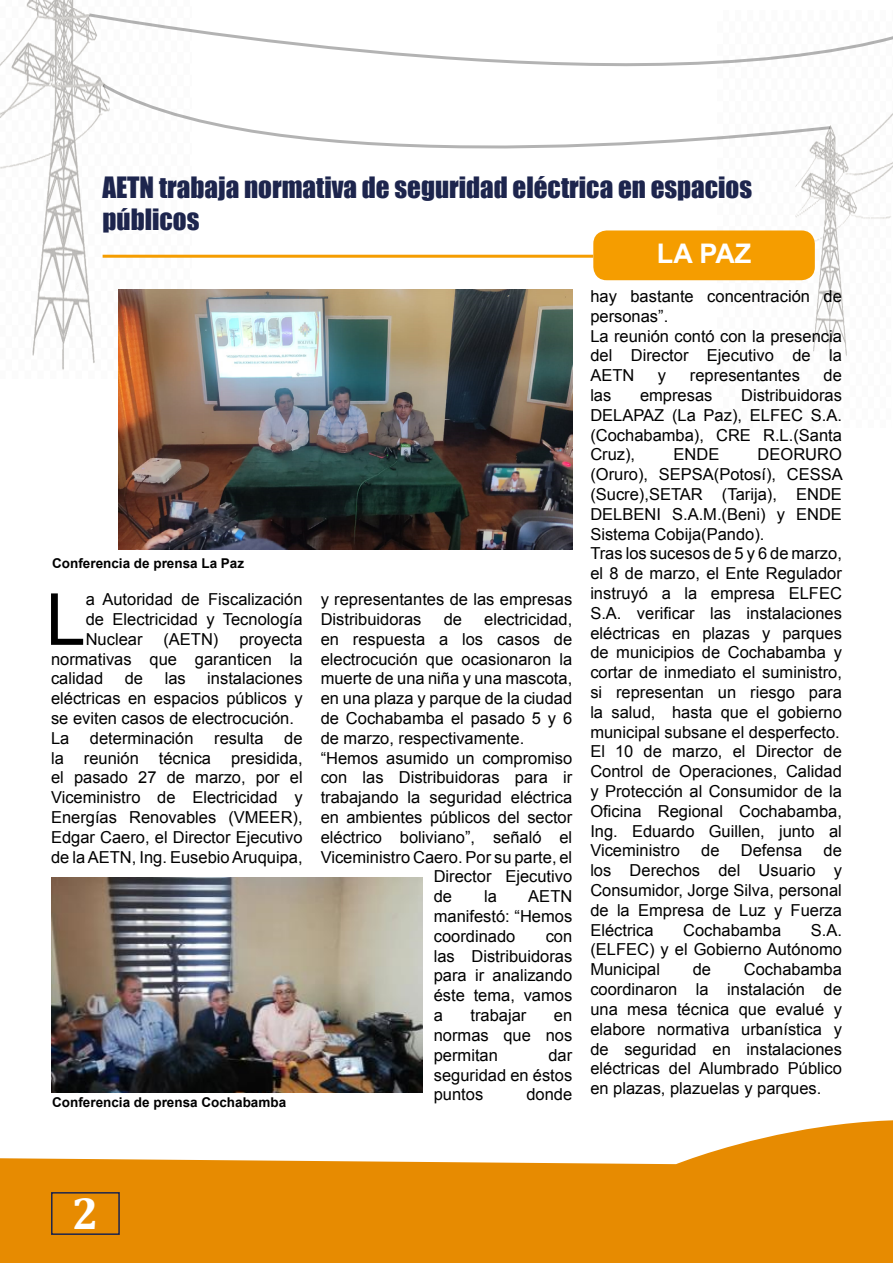
<style>
.page{position:relative;width:893px;height:1263px;background:#fff}
.page>*{position:absolute;margin:0;border:0;box-sizing:border-box;transform-origin:0 0}
.t1{font:71.85px "Arial";color:#000}
.t2{font:700 45px "Cambria";color:#fff}
.t3{font:27px/32.4px "Impact";color:#1d254d}
.t4{font:700 27px "Arial";color:#fff}
.t5{font:16.5px/19.8px "Arial";color:#000;text-align:justify}
.t6{font:700 13.5px "Arial";color:#000}
</style>
<div class="page">
<svg style="left:0;top:1065px;width:893px;height:198px;fill:#e78b01"></svg>
<div style="left:51px;top:1192px;width:69px;height:43px;border:2px solid #1d254d"></div>
<img style="left:718px;top:113px;width:175px;height:247px">
<img style="left:0;top:0;width:191px;height:370px">
<svg style="left:99px;top:81px;width:734px;height:69px"></svg>
<svg style="left:86px;top:12px;width:807px;height:56px"></svg>
<div style="left:593px;top:230px;width:222px;height:50px;background:#f59d00;border-radius:13px"></div>
<hr style="left:103px;top:255px;width:490px;height:3px;background:#f59d00">
<hr style="left:891px;top:174px;width:2px;height:914px;background:#fff">
<img style="left:118px;top:290px;width:454px;height:260px">
<img style="left:51px;top:877px;width:371px;height:216px">
<h3 class="t3" style="left:103px;top:170px;width:651px">AETN trabaja normativa de seguridad eléctrica en espacios públicos</h3>
<h3 class="t4" style="left:657px;top:236px;width:96px">LA PAZ</h3>
<p class="t6" style="left:52px;top:554px;width:194px">Conferencia de prensa La Paz</p>
<h1 class="t1" style="left:46px;top:572px;width:41px">L</h1>
<p class="t5" style="left:86px;top:590px;width:218px">a Autoridad de Fiscalización de Electricidad y Tecnología Nuclear</p>
<p class="t5" style="left:163px;top:629px;width:56px">(AETN)</p>
<p class="t5" style="left:51px;top:629px;width:253px;text-indent:188px">proyecta normativas que garanticen la calidad</p>
<p class="t5" style="left:51px;top:669px;width:253px;text-align:left;text-indent:156px">instalaciones eléctricas en espacios públicos y se eviten casos de electrocución.<br>La determinación resulta de la reunión técnica presidida, el pasado 27 de marzo, por el<br>Viceministro de Electricidad y<br>Energías Renovables (VMEER),<br>Edgar Caero, el Director Ejecutivo de la AETN, Ing. Eusebio Aruquipa,</p>
<p class="t5" style="left:125px;top:669px;width:20px">de</p>
<p class="t5" style="left:165px;top:669px;width:23px">las</p>
<p class="t6" style="left:52px;top:1094px;width:236px">Conferencia de prensa Cochabamba</p>
<p class="t5" style="left:321px;top:590px;width:253px">y representantes de las empresas<br>Distribuidoras</p>
<p class="t5" style="left:444px;top:609px;width:20px">de</p>
<p class="t5" style="left:484px;top:609px;width:90px">electricidad,</p>
<p class="t5" style="left:321px;top:629px;width:253px">en respuesta a los casos de</p>
<p class="t5" style="left:321px;top:649px;width:253px">electrocución que ocasionaron la</p>
<p class="t5" style="left:321px;top:669px;width:253px">muerte de una niña y una mascota,</p>
<p class="t5" style="left:321px;top:689px;width:253px">en una plaza y parque de la ciudad</p>
<p class="t5" style="left:321px;top:708px;width:253px">de Cochabamba el pasado 5 y 6</p>
<p class="t5" style="left:321px;top:728px;width:205px">de marzo, respectivamente.</p>
<p class="t5" style="left:321px;top:748px;width:253px">“Hemos asumido un compromiso</p>
<p class="t5" style="left:321px;top:768px;width:253px">con las Distribuidoras para ir</p>
<p class="t5" style="left:321px;top:788px;width:253px">trabajando la seguridad eléctrica</p>
<p class="t5" style="left:321px;top:807px;width:253px">en ambientes públicos del sector</p>
<p class="t5" style="left:321px;top:827px;width:253px">eléctrico boliviano”, señaló el</p>
<p class="t5" style="left:321px;top:847px;width:253px">Viceministro Caero. Por su parte, el</p>
<p class="t5" style="left:434px;top:867px;width:140px">Director Ejecutivo</p>
<p class="t5" style="left:434px;top:887px;width:20px">de</p>
<p class="t5" style="left:484px;top:887px;width:14px">la</p>
<p class="t5" style="left:434px;top:887px;width:140px;text-indent:95px">AETN manifestó: “Hemos coordinado</p>
<p class="t5" style="left:434px;top:926px;width:140px;text-indent:112px">con las Distribuidoras para ir analizando éste tema, vamos a</p>
<p class="t5" style="left:470px;top:1005px;width:57px">trabajar</p>
<p class="t5" style="left:434px;top:1005px;width:140px;text-indent:120px">en normas que nos permitan</p>
<p class="t5" style="left:434px;top:1045px;width:140px;text-indent:115px">dar seguridad en éstos puntos</p>
<p class="t5" style="left:526px;top:1085px;width:47px">donde</p>
<p class="t5" style="left:590px;top:286px;width:253px;text-align:left">hay bastante concentración de personas”.<br>La reunión contó con la presencia del Director Ejecutivo de la<br>AETN</p>
<p class="t5" style="left:658px;top:366px;width:10px">y</p>
<p class="t5" style="left:690px;top:366px;width:112px">representantes</p>
<p class="t5" style="left:824px;top:366px;width:20px">de</p>
<p class="t5" style="left:590px;top:385px;width:253px;text-indent:151px">Distribuidoras DELAPAZ (La Paz), ELFEC S.A. (Cochabamba), CRE R.L.(Santa Cruz),</p>
<p class="t5" style="left:590px;top:385px;width:23px">las</p>
<p class="t5" style="left:640px;top:385px;width:74px">empresas</p>
<p class="t5" style="left:590px;top:445px;width:254px;text-align:left;text-indent:167px">DEORURO (Oruro), SEPSA(Potosí), CESSA (Sucre),SETAR (Tarija), ENDE<br>DELBENI S.A.M.(Beni) y ENDE<br>Sistema Cobija(Pando).<br>Tras los sucesos de 5 y 6 de marzo, el 8 de marzo, el Ente Regulador instruyó a la empresa ELFEC<br>S.A. verificar las instalaciones eléctricas en plazas y parques de municipios de Cochabamba y cortar de inmediato el suministro, si representan un riesgo para la salud, hasta que el gobierno municipal subsane el desperfecto.<br>El 10 de marzo, el Director de<br>Control de Operaciones, Calidad y Protección al Consumidor de la<br>Oficina Regional Cochabamba,<br>Ing. Eduardo Guillen, junto al<br>Viceministro</p>
<p class="t5" style="left:673px;top:445px;width:47px">ENDE</p>
<p class="t5" style="left:701px;top:841px;width:20px">de</p>
<p class="t5" style="left:741px;top:841px;width:63px">Defensa</p>
<p class="t5" style="left:590px;top:841px;width:253px;text-indent:233px">de los Derechos del Usuario y Consumidor, Jorge Silva, personal de la Empresa de Luz y Fuerza Eléctrica</p>
<p class="t5" style="left:590px;top:920px;width:253px;text-indent:220px">S.A. (ELFEC) y el Gobierno Autónomo Municipal</p>
<p class="t5" style="left:683px;top:920px;width:100px">Cochabamba</p>
<p class="t5" style="left:590px;top:960px;width:253px;text-indent:153px">Cochabamba coordinaron la instalación de una mesa técnica que evalué y elabore normativa urbanística y de seguridad en instalaciones eléctricas del Alumbrado Público en plazas, plazuelas y parques.</p>
<p class="t5" style="left:693px;top:960px;width:20px">de</p>
<h2 class="t2" style="left:72px;top:1181px;width:28px">2</h2>
</div>
